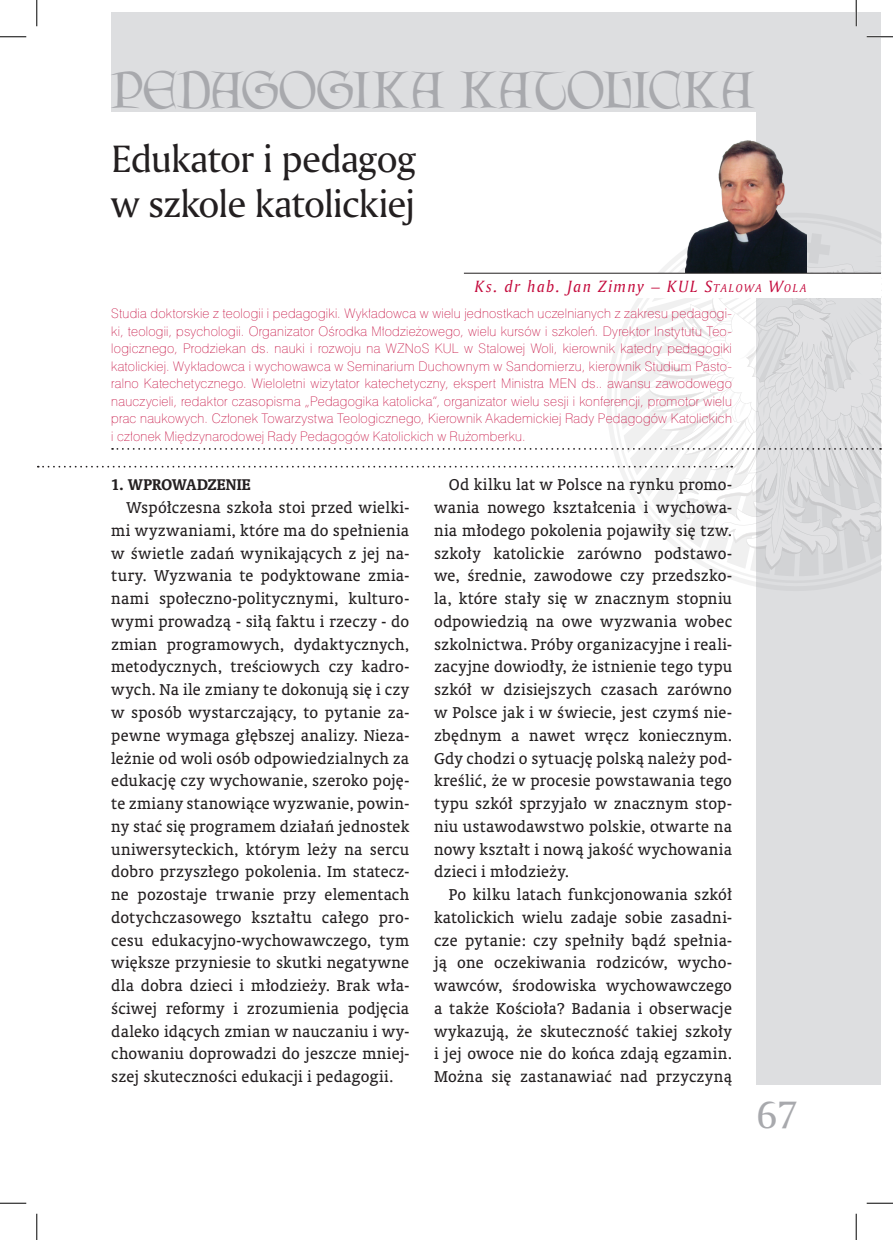
<style>
.page{position:relative;width:893px;height:1240px;background:#fff}
.page>*{position:absolute;margin:0;border:0;box-sizing:border-box;transform-origin:0 0}
.art-TEKST{font:46.55px "Lettergical PL";letter-spacing:-.005em;color:#a8a9ad}
.art-TYTUŁ{font:36.75px "Amerigo PL";letter-spacing:-.035em;color:#231f20}
.pagina-strony{font:36.75px "Amerigo PL";color:#a8a9ad}
.art-TEKST-2{font:15.75px/22.8px "Oranda PL";letter-spacing:.01em;color:#231f20;text-align:justify}
.art-autor_do_prawej{font:italic 15.75px "Amerigo PL";letter-spacing:.095em;color:#c40a3c}
.art-podtytuł{font:700 15.75px "Oranda PL";letter-spacing:.015em;color:#231f20}
.art-autor-opis{font:12.25px/17.5px "Swis 721 Th PL";letter-spacing:.02em;color:#c40a3c;text-align:justify}
.s1{font-style:inherit}
.s2{font-size:11.03px}
</style>
<div class="page">
<div style="left:756px;top:12px;width:124px;height:1071px;background:#dddee0"></div>
<div style="left:111px;top:12px;width:769px;height:99px;background:#dddee0"></div>
<img style="left:695px;top:140px;width:109px;height:93px">
<svg style="left:38px;top:233px;width:843px;height:343px"></svg>
<hr style="left:866px;top:36px;width:26px;height:2px;background:#fff">
<hr style="left:854px;top:0;width:2px;height:26px;background:#fff">
<svg style="left:0;top:36px;width:26px;height:1px"></svg>
<svg style="left:866px;top:36px;width:26px;height:1px"></svg>
<svg style="left:0;top:1202px;width:26px;height:1px"></svg>
<svg style="left:866px;top:1202px;width:26px;height:1px"></svg>
<svg style="left:36px;top:0;width:1px;height:26px"></svg>
<svg style="left:36px;top:1213px;width:1px;height:26px"></svg>
<svg style="left:855px;top:0;width:1px;height:26px"></svg>
<svg style="left:855px;top:1213px;width:1px;height:26px"></svg>
<p class="art-TEKST" style="left:111px;top:61px;width:644px">PEDAGOGIKA KATOLICKA</p>
<p class="art-TYTUŁ" style="left:111px;top:134px;width:307px">Edukator i pedagog</p>
<p class="art-TYTUŁ" style="left:111px;top:179px;width:305px">w szkole katolickiej</p>
<p class="art-autor_do_prawej" style="left:474px;top:275px;width:333px">Ks. dr hab. Jan Zimny – <span class="s1">KUL S</span><span class="s2">TAL OWA</span> <span class="s1">W</span><span class="s2">OL A</span></p>
<p class="art-autor-opis" style="left:111px;top:304px;width:622px">Studia doktorskie z teologii i pedagogiki. Wykładowca w wielu jednostkach uczelnianych z zakresu pedagogi&shy;ki, teologii, psychologii. Organizator Ośrodka Młodzieżowego, wielu kursów i szkoleń. Dyrektor Instytutu Teo&shy;logicznego, Prodziekan ds. nauki i rozwoju na WZNoS KUL w Stalowej Woli, kierownik katedry pedagogiki katolickiej. Wykładowca i wychowawca w Seminarium Duchownym w Sandomierzu, kierownik Studium Pasto&shy;ralno Katechetycznego. Wieloletni wizytator katechetyczny, ekspert Ministra MEN ds.. awansu zawodowego nauczycieli, redaktor czasopisma „Pedagogika katolicka”, organizator wielu sesji i konferencji, promotor wielu prac naukowych. Członek Towarzystwa Teologicznego, Kierownik Akademickiej Rady Pedagogów Katolickich i członek Międzynarodowej Rady Pedagogów Katolickich w Rużomberku.</p>
<p class="art-podtytuł" style="left:111px;top:474px;width:141px">1. WPROWADZENIE</p>
<p class="art-TEKST-2" style="left:111px;top:496px;width:299px;text-indent:15px">Współczesna szkoła stoi przed wielki&shy;mi wyzwaniami, które ma do spełnienia w świetle zadań wynikających z jej na&shy;tury. Wyzwania te podyktowane zmia&shy;nami społeczno-politycznymi, kulturo&shy;wymi prowadzą - siłą faktu i rzeczy - do zmian programowych, dydaktycznych, metodycznych, treściowych czy kadro&shy;wych. Na ile zmiany te dokonują się i czy w sposób wystarczający, to pytanie za&shy;pewne wymaga głębszej analizy. Nieza&shy;leżnie od woli osób odpowiedzialnych za edukację czy wychowanie, szeroko poję&shy;te zmiany stanowiące wyzwanie, powin&shy;ny stać się programem działań jednostek uniwersyteckich, którym leży na sercu dobro przyszłego pokolenia. Im statecz&shy;ne pozostaje trwanie przy elementach dotychczasowego kształtu całego pro&shy;cesu edukacyjno-wychowawczego, tym większe przyniesie to skutki negatywne dla dobra dzieci i młodzieży. Brak wła&shy;ściwej reformy i zrozumienia podjęcia daleko idących zmian w nauczaniu i wy&shy;chowaniu doprowadzi do jeszcze mniej&shy;szej skuteczności edukacji i pedagogii.</p>
<p class="art-TEKST-2" style="left:434px;top:473px;width:299px;text-indent:15px">Od kilku lat w Polsce na rynku promo&shy;wania nowego kształcenia i wychowa&shy;nia młodego pokolenia pojawiły się tzw. szkoły katolickie zarówno podstawo&shy;we, średnie, zawodowe czy przedszko&shy;la, które stały się w znacznym stopniu odpowiedzią na owe wyzwania wobec szkolnictwa. Próby organizacyjne i reali&shy;zacyjne dowiodły, że istnienie tego typu szkół w dzisiejszych czasach zarówno w Polsce jak i w świecie, jest czymś nie&shy;zbędnym a nawet wręcz koniecznym.<br>Gdy chodzi o sytuację polską należy pod&shy;kreślić, że w procesie powstawania tego typu szkół sprzyjało w znacznym stop&shy;niu ustawodawstwo polskie, otwarte na nowy kształt i nową jakość wychowania dzieci i młodzieży.</p>
<p class="art-TEKST-2" style="left:434px;top:882px;width:299px;text-indent:15px">Po kilku latach funkcjonowania szkół katolickich wielu zadaje sobie zasadni&shy;cze pytanie: czy spełniły bądź spełnia&shy;ją one oczekiwania rodziców, wycho&shy;wawców, środowiska wychowawczego a także Kościoła? Badania i obserwacje wykazują, że skuteczność takiej szkoły i jej owoce nie do końca zdają egzamin.<br>Można się zastanawiać nad przyczyną</p>
<p class="pagina-strony" style="left:756px;top:1089px;width:42px">67</p>
</div>
